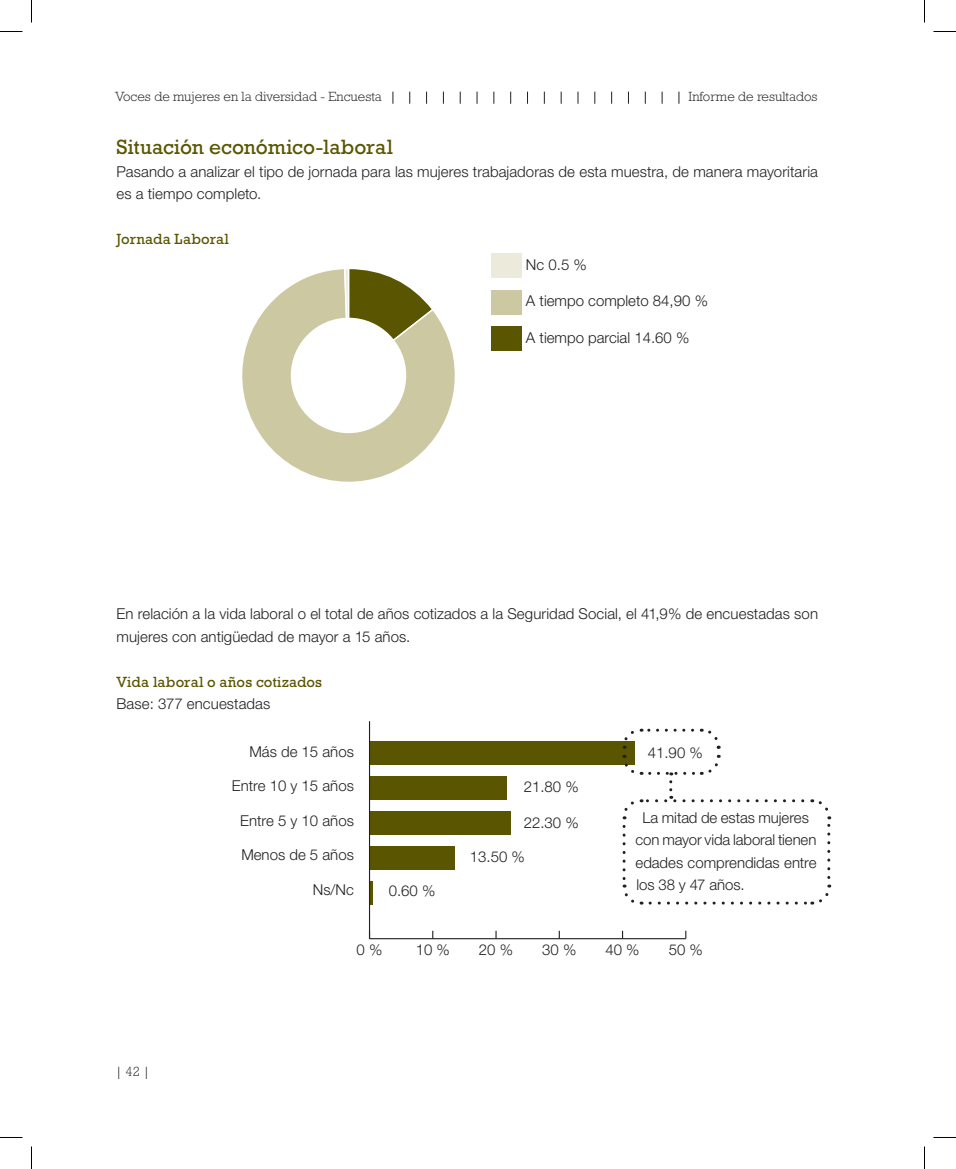
<style>
.page{position:relative;width:956px;height:1169px;background:#fff}
.page>*{position:absolute;margin:0;border:0;box-sizing:border-box;transform-origin:0 0}
.t1{font:21px "Rockwell";color:#5a5500}
.t2{font:300 15px/22.5px "Helvetica Neue";color:#231f20}
.t3{font:15px "Rockwell";letter-spacing:.01em;color:#5a5500}
.t4{font:300 13.5px "Rockwell";color:#231f20}
</style>
<div class="page">
<svg style="left:393px;top:92px;width:1px;height:12px"></svg>
<svg style="left:409px;top:92px;width:1px;height:12px"></svg>
<svg style="left:426px;top:92px;width:1px;height:12px"></svg>
<svg style="left:443px;top:92px;width:1px;height:12px"></svg>
<svg style="left:460px;top:92px;width:1px;height:12px"></svg>
<svg style="left:477px;top:92px;width:1px;height:12px"></svg>
<svg style="left:493px;top:92px;width:1px;height:12px"></svg>
<svg style="left:510px;top:92px;width:1px;height:12px"></svg>
<svg style="left:527px;top:92px;width:1px;height:12px"></svg>
<svg style="left:544px;top:92px;width:1px;height:12px"></svg>
<svg style="left:561px;top:92px;width:1px;height:12px"></svg>
<svg style="left:578px;top:92px;width:1px;height:12px"></svg>
<svg style="left:594px;top:92px;width:1px;height:12px"></svg>
<svg style="left:611px;top:92px;width:1px;height:12px"></svg>
<svg style="left:628px;top:92px;width:1px;height:12px"></svg>
<svg style="left:645px;top:92px;width:1px;height:12px"></svg>
<svg style="left:662px;top:92px;width:1px;height:12px"></svg>
<svg style="left:679px;top:92px;width:1px;height:12px"></svg>
<div style="left:492px;top:326px;width:30px;height:25px;background:#5a5500"></div>
<div style="left:492px;top:290px;width:30px;height:24px;background:#ccc8a1"></div>
<svg style="left:242px;top:269px;width:213px;height:213px"></svg>
<div style="left:492px;top:253px;width:30px;height:24px;background:#ecebdb"></div>
<svg style="left:343px;top:269px;width:92px;height:108px"></svg>
<div style="left:292px;top:318px;width:113px;height:114px;background:#fff;border-radius:50%"></div>
<div style="left:291px;top:318px;width:115px;height:115px;border:2px solid #fff;border-radius:50%"></div>
<div style="left:369px;top:810px;width:142px;height:24px;background:#5a5500"></div>
<div style="left:369px;top:775px;width:138px;height:24px;background:#5a5500"></div>
<div style="left:369px;top:740px;width:266px;height:24px;background:#5a5500"></div>
<div style="left:369px;top:845px;width:86px;height:24px;background:#5a5500"></div>
<hr style="left:369px;top:880px;width:4px;height:24px;background:#5a5500">
<hr style="left:369px;top:938px;width:317px;height:1px;background:#231f20">
<svg style="left:495px;top:930px;width:2px;height:8px"></svg>
<hr style="left:369px;top:721px;width:1px;height:217px;background:#231f20">
<svg style="left:622px;top:826px;width:20px;height:79px"></svg>
<svg style="left:650px;top:884px;width:182px;height:21px"></svg>
<svg style="left:812px;top:799px;width:19px;height:78px"></svg>
<svg style="left:621px;top:728px;width:182px;height:91px"></svg>
<svg style="left:0;top:31px;width:22px;height:1px"></svg>
<svg style="left:933px;top:31px;width:23px;height:1px"></svg>
<svg style="left:0;top:1137px;width:22px;height:1px"></svg>
<svg style="left:933px;top:1137px;width:23px;height:1px"></svg>
<svg style="left:31px;top:0;width:1px;height:23px"></svg>
<svg style="left:31px;top:1146px;width:1px;height:23px"></svg>
<svg style="left:924px;top:0;width:1px;height:23px"></svg>
<svg style="left:924px;top:1146px;width:1px;height:23px"></svg>
<p class="t4" style="left:115px;top:88px;width:268px">Voces de mujeres en la diversidad - Encuesta</p>
<p class="t4" style="left:689px;top:88px;width:130px">Informe de resultados</p>
<h1 class="t1" style="left:117px;top:135px;width:278px">Situación económico-laboral</h1>
<p class="t2" style="left:117px;top:160px;width:703px">Pasando a analizar el tipo de jornada para las mujeres trabajadoras de esta muestra, de manera mayoritaria es a tiempo completo.</p>
<p class="t3" style="left:117px;top:230px;width:114px">Jornada Laboral</p>
<p class="t2" style="left:526px;top:253px;width:62px">Nc 0.5 %</p>
<p class="t2" style="left:526px;top:289px;width:184px">A tiempo completo 84,90 %</p>
<p class="t2" style="left:526px;top:326px;width:165px">A tiempo parcial 14.60 %</p>
<p class="t2" style="left:117px;top:602px;width:703px">En relación a la vida laboral o el total de años cotizados a la Seguridad Social, el 41,9% de encuestadas son mujeres con antigüedad de mayor a 15 años.</p>
<p class="t3" style="left:117px;top:673px;width:207px">Vida laboral o años cotizados</p>
<p class="t2" style="left:117px;top:692px;width:155px">Base: 377 encuestadas</p>
<p class="t2" style="left:249px;top:740px;width:106px">Más de 15 años</p>
<p class="t2" style="left:648px;top:741px;width:57px">41.90 %</p>
<p class="t2" style="left:232px;top:774px;width:124px">Entre 10 y 15 años</p>
<p class="t2" style="left:240px;top:808px;width:115px">Entre 5 y 10 años</p>
<p class="t2" style="left:524px;top:775px;width:57px">21.80 %</p>
<p class="t2" style="left:524px;top:811px;width:57px">22.30 %</p>
<p class="t2" style="left:241px;top:843px;width:114px">Menos de 5 años</p>
<p class="t2" style="left:470px;top:845px;width:57px">13.50 %</p>
<p class="t2" style="left:313px;top:877px;width:43px">Ns/Nc</p>
<p class="t2" style="left:389px;top:879px;width:48px">0.60 %</p>
<p class="t2" style="left:636px;top:805px;width:182px;text-indent:7px">La mitad de estas mujeres con mayor vida laboral tienen edades comprendidas entre los 38 y 47 años.</p>
<p class="t4" style="left:115px;top:1063px;width:36px">| 42 |</p>
<p class="t2" style="left:357px;top:937px;width:27px">0 %</p>
<p class="t2" style="left:416px;top:937px;width:36px">10 %</p>
<p class="t2" style="left:479px;top:937px;width:36px">20 %</p>
<p class="t2" style="left:542px;top:937px;width:36px">30 %</p>
<p class="t2" style="left:605px;top:937px;width:36px">40 %</p>
<p class="t2" style="left:669px;top:937px;width:36px">50 %</p>
</div>
